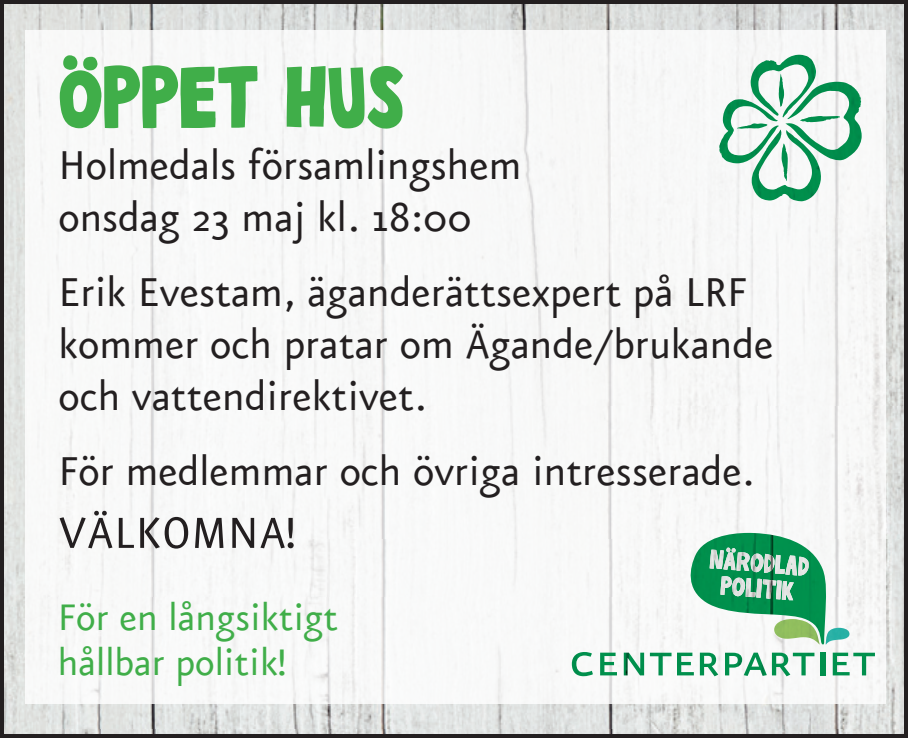
<style>
.page{position:relative;width:908px;height:738px;background:#fff}
.page>*{position:absolute;margin:0;border:0;box-sizing:border-box;transform-origin:0 0}
.t1{font:88px "Center Font";color:#40ae49}
.t2{font:52px "Eureka Sans";letter-spacing:.015em;color:#231f20}
.t3{font:48px/52px "Eureka Sans";color:#231f20}
.t4{font:44px/44px "Eureka Sans";color:#40ae49}
</style>
<div class="page">
<img style="left:5px;top:5px;width:897px;height:727px">
<img style="left:884px;top:406px;width:18px;height:132px">
<img style="left:48px;top:597px;width:854px;height:130px">
<div style="left:0;top:0;width:907px;height:737px;border:4px solid #231f20"></div>
<div style="left:25px;top:31px;width:859px;height:672px;background:#f8f9f8"></div>
<img style="left:719px;top:99px;width:59px;height:64px">
<img style="left:750px;top:55px;width:65px;height:62px">
<img style="left:778px;top:74px;width:5px;height:33px">
<img style="left:785px;top:82px;width:76px;height:78px">
<img style="left:736px;top:123px;width:31px;height:6px">
<img style="left:799px;top:116px;width:40px;height:6px">
<img style="left:751px;top:129px;width:70px;height:72px">
<img style="left:781px;top:143px;width:6px;height:38px">
<img style="left:571px;top:652px;width:21px;height:23px">
<img style="left:600px;top:652px;width:16px;height:23px">
<img style="left:623px;top:652px;width:20px;height:23px">
<img style="left:649px;top:652px;width:22px;height:23px">
<img style="left:677px;top:652px;width:16px;height:23px">
<img style="left:699px;top:652px;width:19px;height:23px">
<img style="left:725px;top:652px;width:16px;height:23px">
<img style="left:743px;top:652px;width:23px;height:23px">
<img style="left:771px;top:652px;width:19px;height:23px">
<img style="left:792px;top:652px;width:22px;height:23px">
<img style="left:820px;top:652px;width:4px;height:23px">
<img style="left:832px;top:652px;width:17px;height:23px">
<img style="left:853px;top:652px;width:21px;height:23px">
<img style="left:690px;top:532px;width:136px;height:112px">
<img style="left:773px;top:618px;width:46px;height:26px">
<img style="left:825px;top:627px;width:24px;height:17px">
<img style="left:709px;top:549px;width:13px;height:19px">
<img style="left:722px;top:547px;width:13px;height:22px">
<img style="left:736px;top:552px;width:38px;height:20px">
<img style="left:774px;top:554px;width:10px;height:19px">
<img style="left:784px;top:555px;width:25px;height:20px">
<img style="left:720px;top:575px;width:11px;height:19px">
<img style="left:731px;top:577px;width:30px;height:20px">
<img style="left:762px;top:579px;width:31px;height:20px">
<h1 class="t1" style="left:58px;top:48px;width:346px">ÖPPET HUS</h1>
<p class="t3" style="left:58px;top:139px;width:464px">Holmedals församlingshem onsdag 23 maj kl. 18:00</p>
<p class="t3" style="left:58px;top:266px;width:716px">Erik Evestam, äganderättsexpert på LRF kommer och pratar om Ägande/brukande och vattendirektivet.</p>
<p class="t3" style="left:58px;top:445px;width:697px">För medlemmar och övriga intresserade.</p>
<p class="t2" style="left:59px;top:508px;width:238px">VÄLKOMNA!</p>
<p class="t4" style="left:58px;top:595px;width:282px">För en långsiktigt hållbar politik!</p>
</div>
